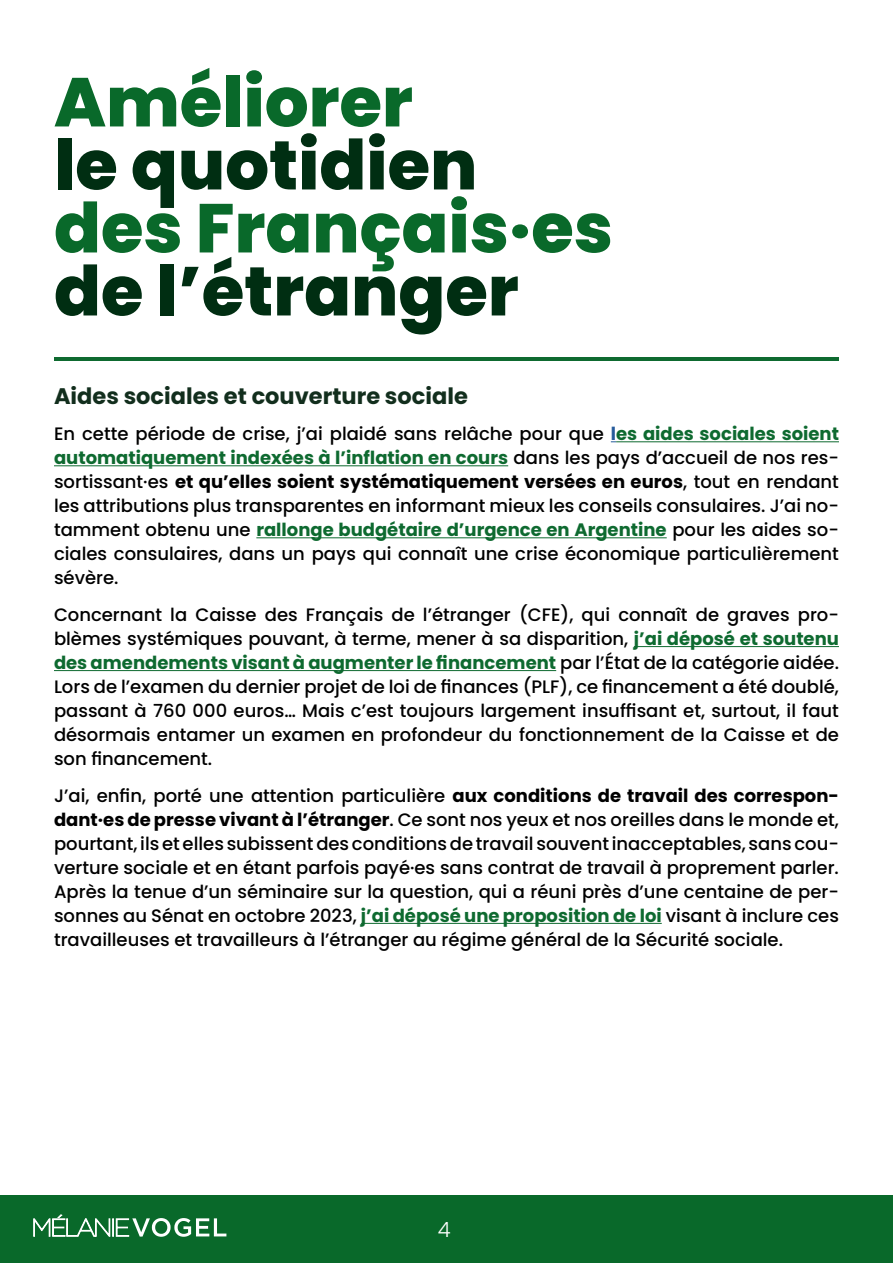
<style>
.page{position:relative;width:893px;height:1263px;background:#fff}
.page>*{position:absolute;margin:0;border:0;box-sizing:border-box;transform-origin:0 0}
.t1{font:800 69px "Poppins";color:#09692a}
.t2{font:800 69px "Poppins";color:#002e12}
.t3{font:700 22.5px "Poppins";color:#122e1d}
.t4{font:300 21px "Poppins";color:#fff}
.t5{font:500 18px/24px "Poppins";color:#000;text-align:justify}
.s1{font-weight:700;color:#265b9b}
.s2{font-weight:700;color:#0e6a30}
.s3{font-weight:700}
</style>
<div class="page">
<div style="left:0;top:1196px;width:893px;height:67px;background:#09692a"></div>
<svg style="left:33px;top:1214px;width:193px;height:23px"></svg>
<hr style="left:54px;top:357px;width:785px;height:3px;background:#0e6a30">
<hr style="left:616px;top:441px;width:223px;height:1px;background:#0e6a30">
<hr style="left:54px;top:465px;width:454px;height:1px;background:#0e6a30">
<hr style="left:256px;top:537px;width:411px;height:1px;background:#0e6a30">
<hr style="left:634px;top:646px;width:205px;height:1px;background:#0e6a30">
<hr style="left:54px;top:670px;width:502px;height:1px;background:#0e6a30">
<hr style="left:361px;top:923px;width:301px;height:1px;background:#0e6a30">
<h1 class="t1" style="left:54px;top:58px;width:360px">Améliorer</h1>
<h1 class="t2" style="left:54px;top:121px;width:425px">le quotidien</h1>
<h1 class="t1" style="left:54px;top:184px;width:560px">des Français·es</h1>
<h1 class="t2" style="left:54px;top:247px;width:466px">de l’étranger</h1>
<p class="t3" style="left:54px;top:383px;width:415px">Aides sociales et couverture sociale</p>
<p class="t5" style="left:54px;top:422px;width:786px">En cette période de crise, j’ai plaidé sans relâche pour que <span class="s1">l</span><span class="s2">es aides sociales soient automatiquement indexées à l’inflation en cours</span> dans les pays d’accueil de nos res&shy;sortissant·es <span class="s3">et qu’elles soient systématiquement versées en euros</span>, tout en rendant les attributions plus transparentes en informant mieux les conseils consulaires. J’ai no&shy;tamment obtenu une <span class="s2">rallonge budgétaire d’urgence en Argentine</span> pour les aides so&shy;ciales consulaires, dans un pays qui connaît une crise économique particulièrement sévère.</p>
<p class="t5" style="left:54px;top:603px;width:786px">Concernant la Caisse des Français de l’étranger (CFE), qui connaît de graves pro&shy;blèmes systémiques pouvant, à terme, mener à sa disparition, <span class="s2">j’ai déposé et soutenu des amendements visant à augmenter le financement</span> par l’État de la catégorie aidée.<br>Lors de l’examen du dernier projet de loi de finances (PLF), ce financement a été doublé, passant à 760 000 euros… Mais c’est toujours largement insuffisant et, surtout, il faut désormais entamer un examen en profondeur du fonctionnement de la Caisse et de son financement.</p>
<p class="t5" style="left:54px;top:784px;width:786px">J’ai, enfin, porté une attention particulière <span class="s3">aux conditions de travail des correspon&shy;dant·es de presse vivant à l’étranger</span>. Ce sont nos yeux et nos oreilles dans le monde et, pourtant, ils et elles subissent des conditions de travail souvent inacceptables, sans cou&shy;verture sociale et en étant parfois payé·es sans contrat de travail à proprement parler.<br>Après la tenue d’un séminaire sur la question, qui a réuni près d’une centaine de per&shy;sonnes au Sénat en octobre 2023, <span class="s2">j’ai déposé une proposition de loi</span> visant à inclure ces travailleuses et travailleurs à l’étranger au régime général de la Sécurité sociale.</p>
<p class="t4" style="left:438px;top:1221px;width:14px">4</p>
</div>
